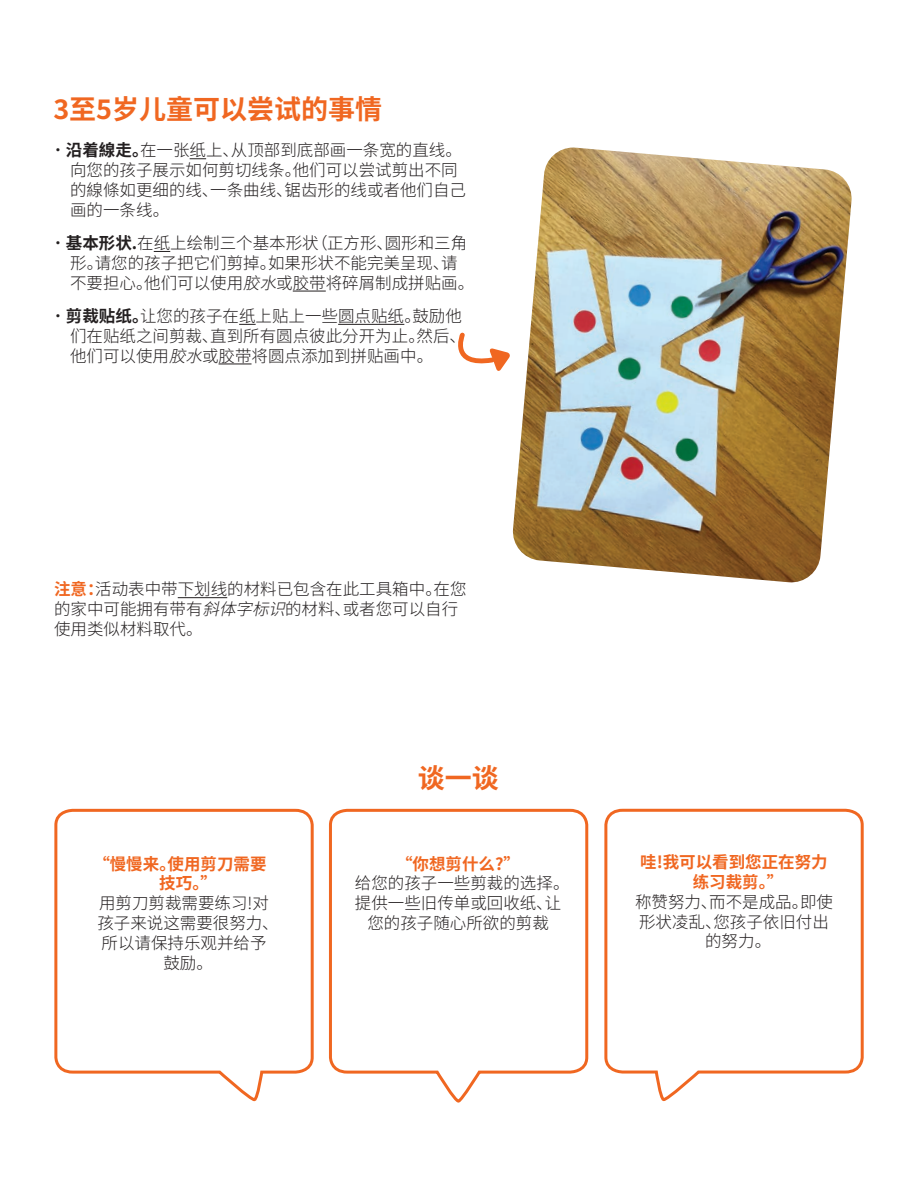
<style>
.page{position:relative;width:918px;height:1188px;background:#fff}
.page>*{position:absolute;margin:0;border:0;box-sizing:border-box;transform-origin:0 0}
.t1{font:700 27px "Noto Sans SC";color:#f06721}
.t2{font:300 16.5px/19.8px "Noto Sans SC";color:#231f20}
.t3{font:700 16.5px/19.8px "Noto Sans SC";color:#f06721}
.s1{font-weight:700}
.s2{font-style:italic}
.s3{font-weight:700;color:#f06721}
</style>
<div class="page">
<svg style="left:604px;top:808px;width:260px;height:293px"></svg>
<svg style="left:329px;top:808px;width:260px;height:294px"></svg>
<svg style="left:190px;top:158px;width:16px;height:1px"></svg>
<svg style="left:154px;top:251px;width:16px;height:1px"></svg>
<hr style="left:293px;top:291px;width:33px;height:1px;background:#231f20">
<svg style="left:239px;top:324px;width:17px;height:1px"></svg>
<hr style="left:338px;top:324px;width:66px;height:1px;background:#231f20">
<hr style="left:219px;top:364px;width:33px;height:1px;background:#231f20">
<svg style="left:458px;top:332px;width:52px;height:39px"></svg>
<img style="left:512px;top:148px;width:340px;height:435px">
<svg style="left:54px;top:808px;width:260px;height:293px"></svg>
<hr style="left:178px;top:597px;width:49px;height:1px;background:#231f20">
<p class="t1" style="left:53px;top:94px;width:330px">3至5岁儿童可以尝试的事情</p>
<p class="t2" style="left:70px;top:141px;width:398px;text-indent:-20px">• <span class="s1">沿着線走。</span>在一张纸上、从顶部到底部画一条宽的直线。向您的孩子展示如何剪切线条。他们可以尝试剪出不同的線條如更细的线、一条曲线、锯齿形的线或者他们自己画的一条线。</p>
<p class="t2" style="left:70px;top:233px;width:406px;text-indent:-20px">• <span class="s1">基本形状.</span>在纸上绘制三个基本形状（正方形、圆形和三角形。请您的孩子把它们剪掉。如果形状不能完美呈现、请不要担心。他们可以使用<span class="s2">胶水</span>或胶带将碎屑制成拼贴画。</p>
<p class="t2" style="left:70px;top:306px;width:397px;text-indent:-20px">• <span class="s1">剪裁贴纸。</span>让您的孩子在纸上贴上一些圆点贴纸。鼓励他们在贴纸之间剪裁、直到所有圆点彼此分开为止。然后、他们可以使用<span class="s2">胶水</span>或胶带将圆点添加到拼贴画中。</p>
<p class="t2" style="left:54px;top:580px;width:414px"><span class="s3">注意：</span>活动表中带下划线的材料已包含在此工具箱中。在您的家中可能拥有带有<span class="s2">斜体字标识</span>的材料、或者您可以自行使用类似材料取代。</p>
<p class="t3" style="left:159px;top:854px;width:109px;text-indent:-66px">“慢慢来。使用剪刀需要技巧。”</p>
<p class="t2" style="left:97px;top:894px;width:183px;text-align:center">用剪刀剪裁需要练习!对孩子来说这需要很努力、所以请保持乐观并给予鼓励。</p>
<p class="t1" style="left:418px;top:763px;width:82px">谈一谈</p>
<p class="t3" style="left:396px;top:854px;width:125px">“你想剪什么?”</p>
<p class="t2" style="left:355px;top:874px;width:216px;text-align:center">给您的孩子一些剪裁的选择。提供一些旧传单或回收纸、让您的孩子随心所欲的剪裁</p>
<p class="t3" style="left:640px;top:853px;width:189px;text-align:center">哇!我可以看到您正在努力练习裁剪。”</p>
<p class="t2" style="left:635px;top:892px;width:199px;text-align:center">称赞努力、而不是成品。即使形状凌乱、您孩子依旧付出的努力。</p>
</div>
